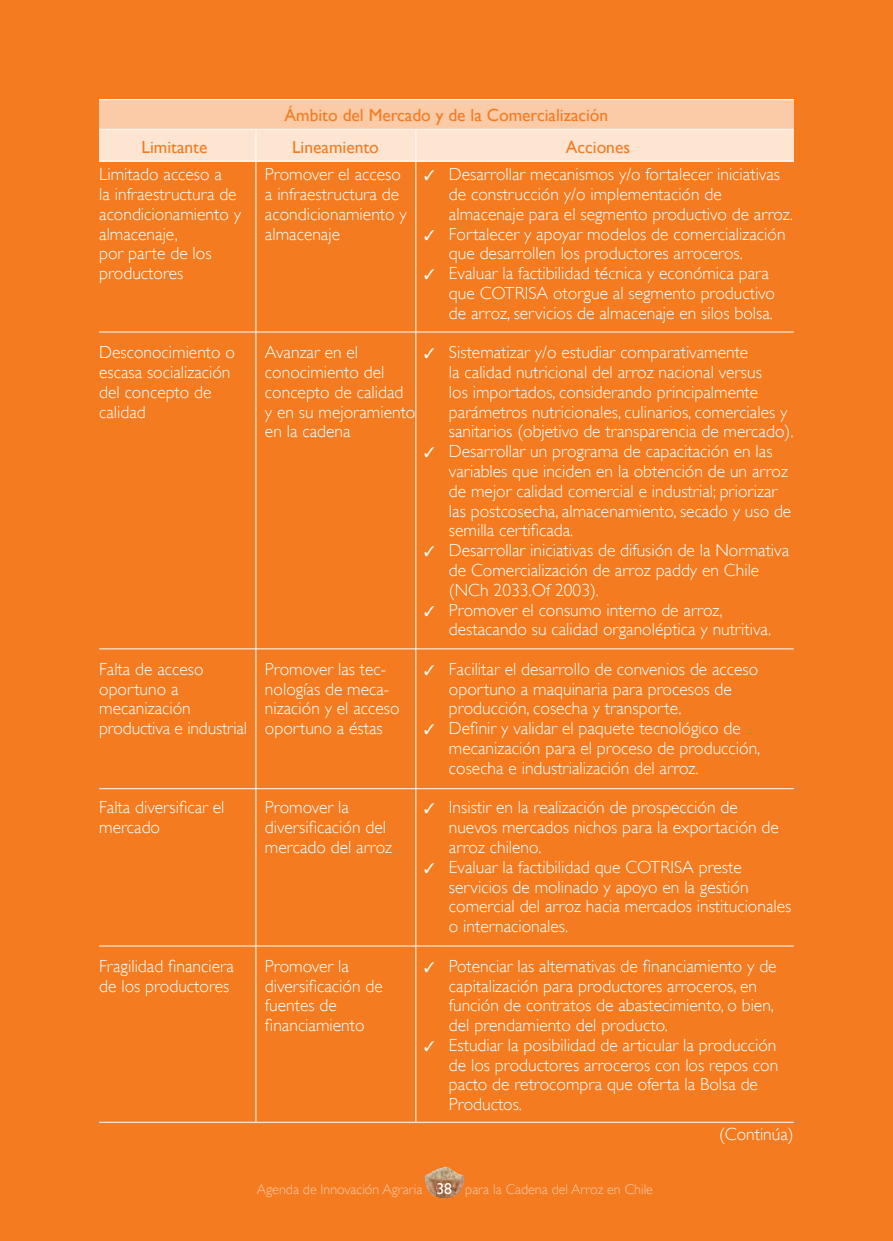
<style>
.page{position:relative;width:893px;height:1241px;background:#fff}
.page>*{position:absolute;margin:0;border:0;box-sizing:border-box;transform-origin:0 0}
.t1{font:300 17.5px/19.8px "Gill Sans";color:#fff}
.t2{font:17.5px "Gill Sans";color:#f47b20}
.t3{font:15.75px "Gill Sans";color:#fff}
.t4{font:300 14px "Gill Sans";color:#fbcaa6}
</style>
<div class="page">
<div style="left:0;top:0;width:893px;height:1240px;background:#f47b20"></div>
<div style="left:99px;top:130px;width:695px;height:31px;background:#fde5d2"></div>
<div style="left:99px;top:99px;width:695px;height:31px;background:#fbcaa6"></div>
<hr style="left:99px;top:161px;width:695px;height:1px;background:#fff">
<hr style="left:99px;top:99px;width:695px;height:1px;background:#fff">
<hr style="left:99px;top:1121px;width:695px;height:1px;background:#fff">
<hr style="left:255px;top:130px;width:1px;height:991px;background:#fff">
<hr style="left:415px;top:130px;width:1px;height:991px;background:#fff">
<hr style="left:99px;top:331px;width:695px;height:1px;background:#fff">
<hr style="left:99px;top:129px;width:695px;height:1px;background:#fff">
<hr style="left:99px;top:648px;width:695px;height:1px;background:#fff">
<hr style="left:99px;top:945px;width:695px;height:1px;background:#fff">
<hr style="left:99px;top:788px;width:695px;height:1px;background:#fff">
<p class="t2" style="left:285px;top:105px;width:325px">Ámbito del Mercado y de la Comercialización</p>
<p class="t2" style="left:141px;top:137px;width:67px">Limitante</p>
<p class="t2" style="left:292px;top:137px;width:88px">Lineamiento</p>
<p class="t2" style="left:566px;top:137px;width:66px">Acciones</p>
<p class="t1" style="left:99px;top:164px;width:143px">Limitado acceso a<br>la infraestructura de acondicionamiento y almacenaje,<br>por parte de los productores</p>
<p class="t1" style="left:99px;top:342px;width:137px">Desconocimiento o escasa socialización del concepto de calidad</p>
<p class="t1" style="left:99px;top:659px;width:149px">Falta de acceso oportuno a mecanización productiva e industrial</p>
<p class="t1" style="left:99px;top:797px;width:127px">Falta diversificar el mercado</p>
<p class="t1" style="left:99px;top:955px;width:136px">Fragilidad financiera de los productores</p>
<p class="t1" style="left:265px;top:164px;width:143px">Promover el acceso a infraestructura de acondicionamiento y almacenaje</p>
<p class="t1" style="left:265px;top:342px;width:152px">Avanzar en el conocimiento del concepto de calidad<br>y en su mejoramiento en la cadena</p>
<p class="t1" style="left:265px;top:659px;width:136px">Promover las tec&shy;nologías de meca&shy;nización y el acceso oportuno a éstas</p>
<p class="t1" style="left:265px;top:797px;width:129px">Promover la diversificación del mercado del arroz</p>
<p class="t1" style="left:265px;top:955px;width:119px">Promover la diversificación de fuentes de financiamiento</p>
<p class="t1" style="left:449px;top:164px;width:346px;text-indent:-25px">✓ Desarrollar mecanismos y/o fortalecer iniciativas de construcción y/o implementación de almacenaje para el segmento productivo de arroz.</p>
<p class="t1" style="left:449px;top:224px;width:338px;text-indent:-25px">✓ Fortalecer y apoyar modelos de comercialización que desarrollen los productores arroceros.</p>
<p class="t1" style="left:449px;top:263px;width:327px;text-indent:-25px">✓ Evaluar la factibilidad técnica y económica para que COTRISA otorgue al segmento productivo de arroz, servicios de almacenaje en silos bolsa.</p>
<p class="t1" style="left:449px;top:342px;width:346px;text-indent:-25px">✓ Sistematizar y/o estudiar comparativamente<br>la calidad nutricional del arroz nacional versus<br>los importados, considerando principalmente parámetros nutricionales, culinarios, comerciales y sanitarios (objetivo de transparencia de mercado).</p>
<p class="t1" style="left:449px;top:441px;width:344px;text-indent:-25px">✓ Desarrollar un programa de capacitación en las variables que inciden en la obtención de un arroz de mejor calidad comercial e industrial; priorizar las postcosecha, almacenamiento, secado y uso de semilla certificada.</p>
<p class="t1" style="left:449px;top:540px;width:342px;text-indent:-25px">✓ Desarrollar iniciativas de difusión de la Normativa de Comercialización de arroz paddy en Chile (NCh 2033.Of 2003).</p>
<p class="t1" style="left:449px;top:599px;width:324px;text-indent:-25px">✓ Promover el consumo interno de arroz, destacando su calidad organoléptica y nutritiva.</p>
<p class="t1" style="left:449px;top:659px;width:311px;text-indent:-25px">✓ Facilitar el desarrollo de convenios de acceso oportuno a maquinaria para procesos de producción, cosecha y transporte.</p>
<p class="t1" style="left:449px;top:718px;width:313px;text-indent:-25px">✓ Definir y validar el paquete tecnológico de mecanización para el proceso de producción, cosecha e industrialización del arroz.</p>
<p class="t1" style="left:449px;top:797px;width:331px;text-indent:-25px">✓ Insistir en la realización de prospección de nuevos mercados nichos para la exportación de arroz chileno.</p>
<p class="t1" style="left:449px;top:856px;width:344px;text-indent:-25px">✓ Evaluar la factibilidad que COTRISA preste servicios de molinado y apoyo en la gestión comercial del arroz hacia mercados institucionales o internacionales.</p>
<p class="t1" style="left:449px;top:955px;width:329px;text-indent:-25px">✓ Potenciar las alternativas de financiamiento y de capitalización para productores arroceros, en función de contratos de abastecimiento, o bien, del prendamiento del producto.</p>
<p class="t1" style="left:449px;top:1034px;width:331px;text-indent:-25px">✓ Estudiar la posibilidad de articular la producción de los productores arroceros con los repos con pacto de retrocompra que oferta la Bolsa de Productos.</p>
<p class="t1" style="left:719px;top:1123px;width:76px">(Continúa)</p>
<p class="t3" style="left:436px;top:1178px;width:17px">38</p>
<p class="t4" style="left:257px;top:1180px;width:167px">Agenda de Innovación Agraria</p>
<p class="t4" style="left:465px;top:1180px;width:189px">para la Cadena del Arroz en Chile</p>
</div>
